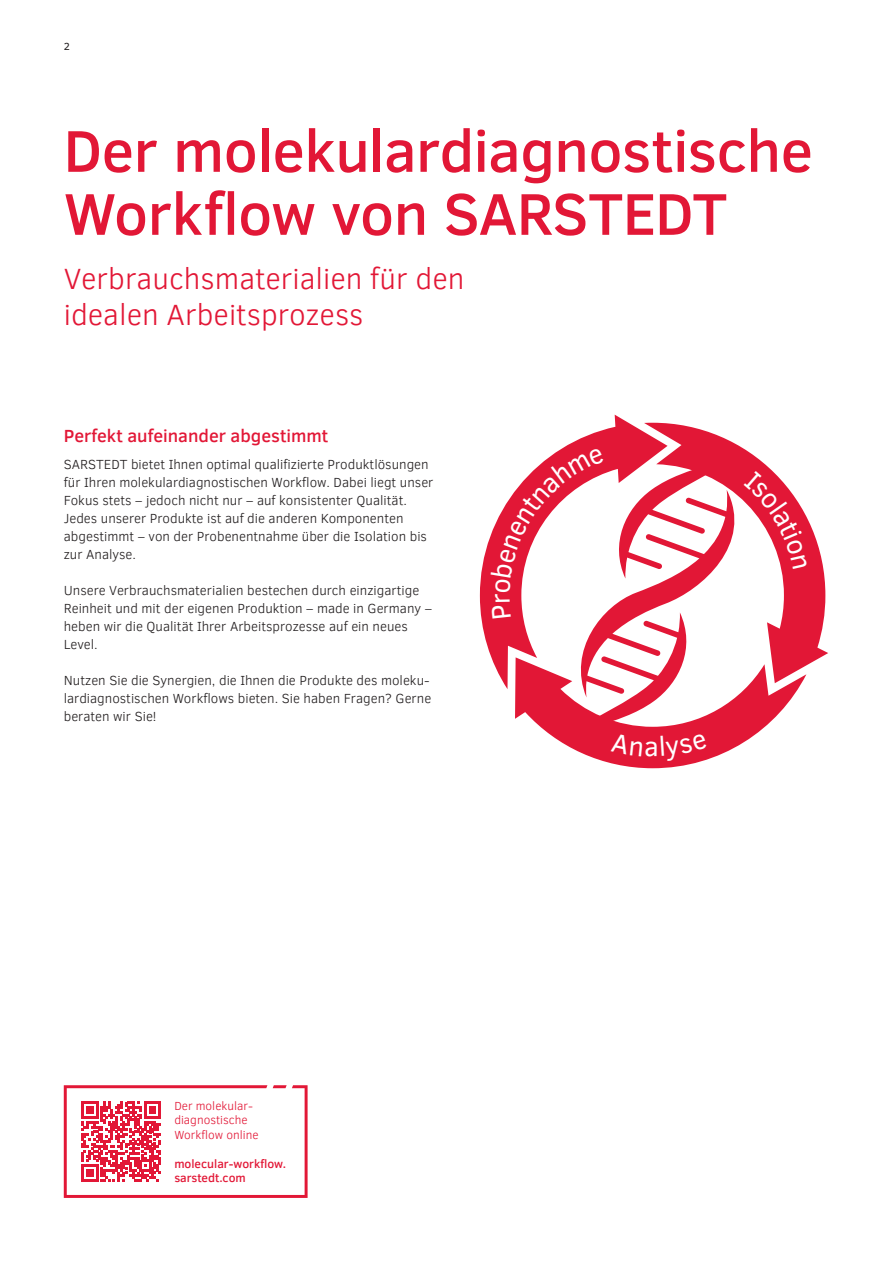
<style>
.page{position:relative;width:893px;height:1263px;background:#fff}
.page>*{position:absolute;margin:0;border:0;box-sizing:border-box;transform-origin:0 0}
.t1{font:500 60px/63px "Clear Sans";letter-spacing:-.01em;color:#e21736}
.t2{font:300 30px/36px "Clear Sans";color:#e21736}
.t3{font:500 18px "Clear Sans";color:#e21736}
.t4{font:300 13.5px/18px "Clear Sans";color:#231f20}
.t5{font:300 12px/14.4px "Clear Sans";color:#e21736}
.t6{font:500 12px/14.4px "Clear Sans";color:#e21736}
.t7{font:10.5px "Clear Sans";color:#231f20}
</style>
<div class="page">
<svg style="left:64px;top:1085px;width:244px;height:113px"></svg>
<svg style="left:480px;top:415px;width:181px;height:241px"></svg>
<svg style="left:644px;top:423px;width:184px;height:242px"></svg>
<svg style="left:491px;top:447px;width:316px;height:321px"></svg>
<p class="t7" style="left:64px;top:39px;width:8px">2</p>
<h1 class="t1" style="left:64px;top:118px;width:751px">Der molekulardiagnostische<br>Workflow von SARSTEDT</h1>
<h2 class="t2" style="left:64px;top:260px;width:402px">Verbrauchsmaterialien für den idealen Arbeitsprozess</h2>
<h3 class="t3" style="left:64px;top:423px;width:266px">Perfekt aufeinander abgestimmt</h3>
<p class="t4" style="left:64px;top:455px;width:371px">SARSTEDT bietet Ihnen optimal qualifizierte Produktlösungen für Ihren molekulardiagnostischen Workflow. Dabei liegt unser Fokus stets – jedoch nicht nur – auf konsistenter Qualität.<br>Jedes unserer Produkte ist auf die anderen Komponenten abgestimmt – von der Probenentnahme über die Isolation bis zur Analyse.</p>
<p class="t4" style="left:64px;top:581px;width:370px">Unsere Verbrauchsmaterialien bestechen durch einzigartige Reinheit und mit der eigenen Produktion – made in Germany – heben wir die Qualität Ihrer Arbeitsprozesse auf ein neues Level.</p>
<p class="t4" style="left:64px;top:671px;width:369px;text-align:justify">Nutzen Sie die Synergien, die Ihnen die Produkte des moleku&shy;lardiagnostischen Workflows bieten. Sie haben Fragen? Gerne beraten wir Sie!</p>
<p class="t5" style="left:174px;top:1098px;width:86px">Der molekular&shy;diagnostische<br>Workflow online</p>
<p class="t6" style="left:174px;top:1156px;width:113px">molecular-workflow. sarstedt.com</p>
</div>
